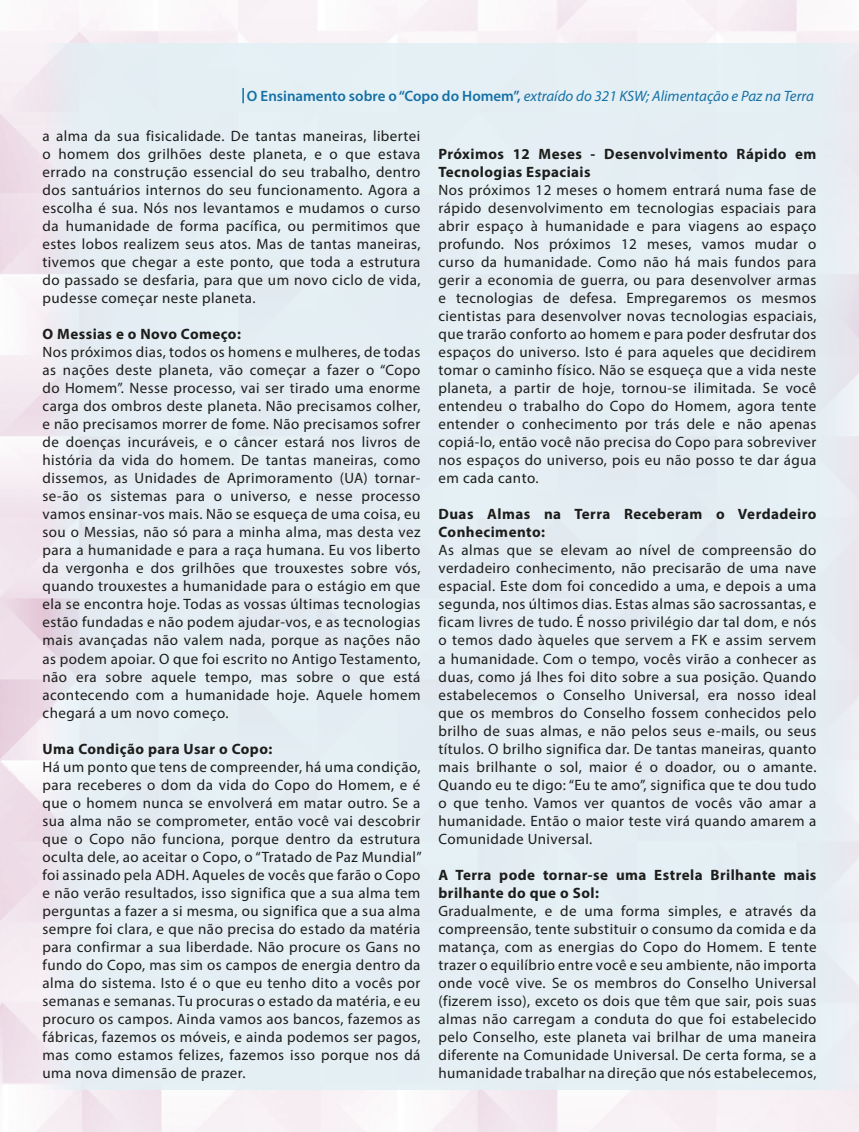
<style>
.page{position:relative;width:859px;height:1132px;background:#fff}
.page>*{position:absolute;margin:0;border:0;box-sizing:border-box;transform-origin:0 0}
.t1{font:15px/18px "Myriad Pro";letter-spacing:.03em;color:#1d1d1b;text-align:justify}
.t2{font:700 15px/18px "Myriad Pro";letter-spacing:.03em;color:#1d1d1b}
.t3{font:italic 15px "Myriad Pro";color:#1470a6}
.s1{font-weight:600;font-style:normal}
</style>
<div class="page">
<div style="left:43px;top:43px;width:816px;height:1046px;background:#e2f0f5"></div>
<svg style="left:242px;top:88px;width:2px;height:15px"></svg>
<p class="t3" style="left:247px;top:86px;width:568px"><span class="s1">O Ensinamento sobre o “Copo do Homem”,</span> extraído do 321 KSW; Alimentação e Paz na Terra</p>
<p class="t1" style="left:43px;top:127px;width:379px">a alma da sua fisicalidade. De tantas maneiras, libertei o homem dos grilhões deste planeta, e o que estava errado na construção essencial do seu trabalho, dentro dos santuários internos do seu funcionamento. Agora a escolha é sua. Nós nos levantamos e mudamos o curso da humanidade de forma pacífica, ou permitimos que estes lobos realizem seus atos. Mas de tantas maneiras, tivemos que chegar a este ponto, que toda a estrutura do passado se desfaria, para que um novo ciclo de vida, pudesse começar neste planeta.</p>
<p class="t2" style="left:43px;top:324px;width:200px">O Messias e o Novo Começo:</p>
<p class="t1" style="left:43px;top:343px;width:379px">Nos próximos dias, todos os homens e mulheres, de todas as nações deste planeta, vão começar a fazer o “Copo do Homem”. Nesse processo, vai ser tirado uma enorme carga dos ombros deste planeta. Não precisamos colher, e não precisamos morrer de fome. Não precisamos sofrer de doenças incuráveis, e o câncer estará nos livros de história da vida do homem. De tantas maneiras, como dissemos, as Unidades de Aprimoramento (UA) tornar&shy;se-ão os sistemas para o universo, e nesse processo vamos ensinar-vos mais. Não se esqueça de uma coisa, eu sou o Messias, não só para a minha alma, mas desta vez para a humanidade e para a raça humana. Eu vos liberto da vergonha e dos grilhões que trouxestes sobre vós, quando trouxestes a humanidade para o estágio em que ela se encontra hoje. Todas as vossas últimas tecnologias estão fundadas e não podem ajudar-vos, e as tecnologias mais avançadas não valem nada, porque as nações não as podem apoiar. O que foi escrito no Antigo Testamento, não era sobre aquele tempo, mas sobre o que está acontecendo com a humanidade hoje. Aquele homem chegará a um novo começo.</p>
<p class="t2" style="left:43px;top:738px;width:231px">Uma Condição para Usar o Copo:</p>
<p class="t1" style="left:43px;top:757px;width:381px">Há um ponto que tens de compreender, há uma condição, para receberes o dom da vida do Copo do Homem, e é que o homem nunca se envolverá em matar outro. Se a sua alma não se comprometer, então você vai descobrir que o Copo não funciona, porque dentro da estrutura oculta dele, ao aceitar o Copo, o “Tratado de Paz Mundial” foi assinado pela ADH. Aqueles de vocês que farão o Copo e não verão resultados, isso significa que a sua alma tem perguntas a fazer a si mesma, ou significa que a sua alma sempre foi clara, e que não precisa do estado da matéria para confirmar a sua liberdade. Não procure os Gans no fundo do Copo, mas sim os campos de energia dentro da alma do sistema. Isto é o que eu tenho dito a vocês por semanas e semanas. Tu procuras o estado da matéria, e eu procuro os campos. Ainda vamos aos bancos, fazemos as fábricas, fazemos os móveis, e ainda podemos ser pagos, mas como estamos felizes, fazemos isso porque nos dá uma nova dimensão de prazer.</p>
<p class="t2" style="left:438px;top:144px;width:379px">Próximos 12 Meses - Desenvolvimento Rápido em<br>Tecnologias Espaciais</p>
<p class="t1" style="left:438px;top:181px;width:379px">Nos próximos 12 meses o homem entrará numa fase de rápido desenvolvimento em tecnologias espaciais para abrir espaço à humanidade e para viagens ao espaço profundo. Nos próximos 12 meses, vamos mudar o curso da humanidade. Como não há mais fundos para gerir a economia de guerra, ou para desenvolver armas e tecnologias de defesa. Empregaremos os mesmos cientistas para desenvolver novas tecnologias espaciais, que trarão conforto ao homem e para poder desfrutar dos espaços do universo. Isto é para aqueles que decidirem tomar o caminho físico. Não se esqueça que a vida neste planeta, a partir de hoje, tornou-se ilimitada. Se você entendeu o trabalho do Copo do Homem, agora tente entender o conhecimento por trás dele e não apenas copiá-lo, então você não precisa do Copo para sobreviver nos espaços do universo, pois eu não posso te dar água em cada canto.</p>
<p class="t2" style="left:438px;top:504px;width:379px">Duas Almas na Terra Receberam o Verdadeiro<br>Conhecimento:</p>
<p class="t1" style="left:438px;top:541px;width:379px">As almas que se elevam ao nível de compreensão do verdadeiro conhecimento, não precisarão de uma nave espacial. Este dom foi concedido a uma, e depois a uma segunda, nos últimos dias. Estas almas são sacrossantas, e ficam livres de tudo. É nosso privilégio dar tal dom, e nós o temos dado àqueles que servem a FK e assim servem a humanidade. Com o tempo, vocês virão a conhecer as duas, como já lhes foi dito sobre a sua posição. Quando estabelecemos o Conselho Universal, era nosso ideal que os membros do Conselho fossem conhecidos pelo brilho de suas almas, e não pelos seus e-mails, ou seus títulos. O brilho significa dar. De tantas maneiras, quanto mais brilhante o sol, maior é o doador, ou o amante.<br>Quando eu te digo: “Eu te amo”, significa que te dou tudo o que tenho. Vamos ver quantos de vocês vão amar a humanidade. Então o maior teste virá quando amarem a Comunidade Universal.</p>
<p class="t2" style="left:438px;top:864px;width:379px">A Terra pode tornar-se uma Estrela Brilhante mais brilhante do que o Sol:</p>
<p class="t1" style="left:438px;top:901px;width:379px">Gradualmente, e de uma forma simples, e através da compreensão, tente substituir o consumo da comida e da matança, com as energias do Copo do Homem. E tente trazer o equilíbrio entre você e seu ambiente, não importa onde você vive. Se os membros do Conselho Universal (fizerem isso), exceto os dois que têm que sair, pois suas almas não carregam a conduta do que foi estabelecido pelo Conselho, este planeta vai brilhar de uma maneira diferente na Comunidade Universal. De certa forma, se a humanidade trabalhar na direção que nós estabelecemos,</p>
</div>
